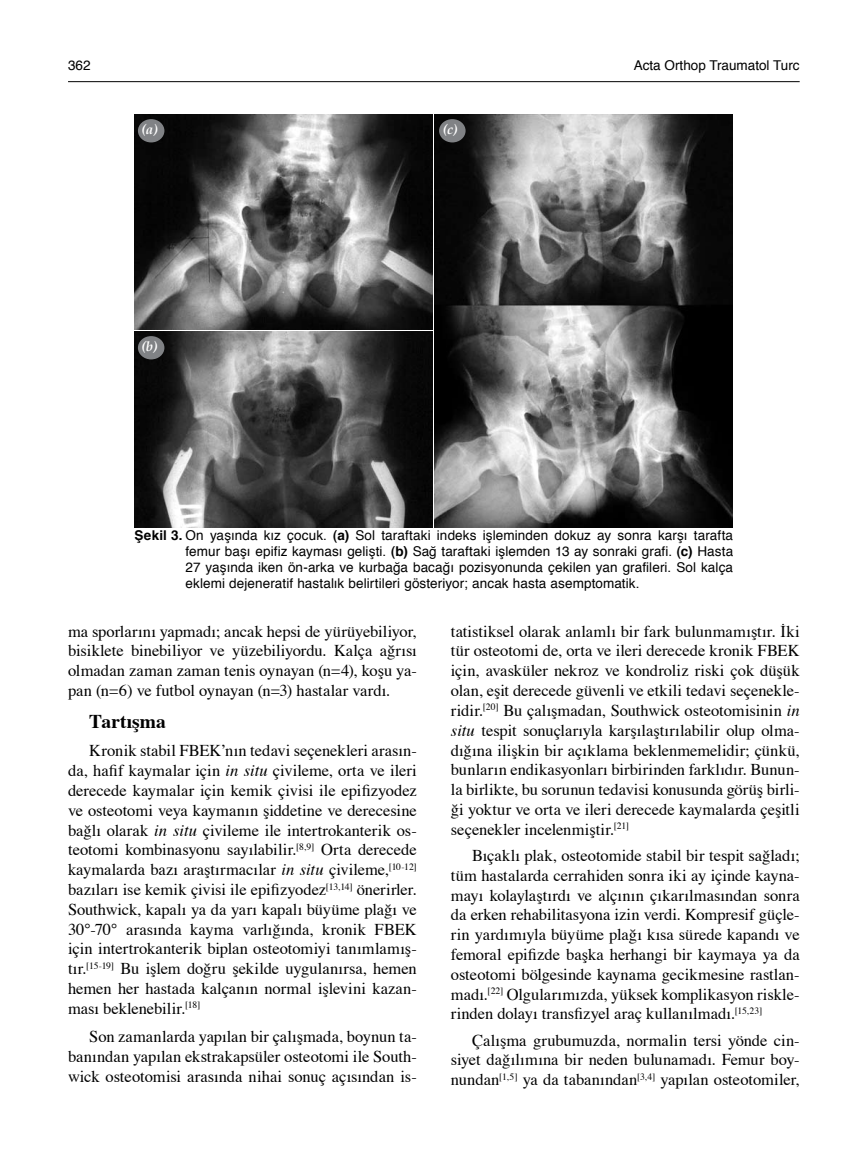
<style>
.page{position:relative;width:855px;height:1153px;background:#fff}
.page>*{position:absolute;margin:0;border:0;box-sizing:border-box;transform-origin:0 0}
.t1{font:700 19.5px "Times";letter-spacing:.005em;color:#000}
.t2{font:16.5px/19.8px "Times";color:#000;text-align:justify}
.t3{font:13.5px/16.2px "Helvetica";letter-spacing:.005em;color:#000;text-align:justify}
.t4{font:italic 700 13.5px "Palatino";color:#fff}
.s1{font-weight:700}
.s2{font-style:italic}
</style>
<div class="page">
<hr style="left:68px;top:81px;width:731px;height:1px;background:#000">
<img style="left:134px;top:115px;width:298px;height:214px">
<img style="left:134px;top:331px;width:298px;height:196px">
<img style="left:435px;top:115px;width:297px;height:412px">
<div style="left:138px;top:119px;width:26px;height:23px;background:#808285;border-radius:50%"></div>
<div style="left:138px;top:336px;width:26px;height:23px;background:#808285;border-radius:50%"></div>
<div style="left:439px;top:119px;width:26px;height:23px;background:#808285;border-radius:50%"></div>
<p class="t3" style="left:68px;top:57px;width:24px">362</p>
<p class="t3" style="left:634px;top:57px;width:167px">Acta Orthop Traumatol Turc</p>
<p class="t4" style="left:141px;top:119px;width:18px">(a)</p>
<p class="t4" style="left:141px;top:335px;width:17px">(b)</p>
<p class="t4" style="left:442px;top:119px;width:16px">(c)</p>
<p class="t3" style="left:185px;top:526px;width:549px;text-indent:-51px"><span class="s1">Şekil 3.</span> On yaşında kız çocuk. <span class="s1">(a)</span> Sol taraftaki indeks işleminden dokuz ay sonra karşı tarafta femur başı epifiz kayması gelişti. <span class="s1">(b)</span> Sağ taraftaki işlemden 13 ay sonraki grafi. <span class="s1">(c)</span> Hasta 27 yaşında iken ön-arka ve kurbağa bacağı pozisyonunda çekilen yan grafileri. Sol kalça eklemi dejeneratif hastalık belirtileri gösteriyor; ancak hasta asemptomatik.</p>
<p class="t2" style="left:68px;top:619px;width:350px">ma sporlarını yapmadı; ancak hepsi de yürüyebiliyor, bisiklete binebiliyor ve yüzebiliyordu. Kalça ağrısı olmadan zaman zaman tenis oynayan (n=4), koşu ya&shy;pan (n=6) ve futbol oynayan (n=3) hastalar vardı.</p>
<p class="t1" style="left:89px;top:702px;width:78px">Tartışma</p>
<p class="t2" style="left:68px;top:739px;width:350px;text-indent:21px">Kronik stabil FBEK’nın tedavi seçenekleri arasın&shy;da, hafif kaymalar için <span class="s2">in situ</span> çivileme, orta ve ileri derecede kaymalar için kemik çivisi ile epifizyodez ve osteotomi veya kaymanın şiddetine ve derecesine bağlı olarak <span class="s2">in situ</span> çivileme ile intertrokanterik os&shy;teotomi kombinasyonu sayılabilir.<sup>[8,9]</sup> Orta derecede kaymalarda bazı araştırmacılar <span class="s2">in situ</span> çivileme,<sup>[10-12] </sup>bazıları ise kemik çivisi ile epifizyodez<sup>[13,14]</sup> önerirler.<br>Southwick, kapalı ya da yarı kapalı büyüme plağı ve 30°-70° arasında kayma varlığında, kronik FBEK için intertrokanterik biplan osteotomiyi tanımlamış&shy;tır.<sup>[15-19]</sup> Bu işlem doğru şekilde uygulanırsa, hemen hemen her hastada kalçanın normal işlevini kazan&shy;ması beklenebilir.<sup>[18]</sup></p>
<p class="t2" style="left:68px;top:1025px;width:350px;text-indent:21px">Son zamanlarda yapılan bir çalışmada, boynun ta&shy;banından yapılan ekstrakapsüler osteotomi ile South&shy;wick osteotomisi arasında nihai sonuç açısından is-</p>
<p class="t2" style="left:451px;top:619px;width:350px">tatistiksel olarak anlamlı bir fark bulunmamıştır. İki tür osteotomi de, orta ve ileri derecede kronik FBEK için, avasküler nekroz ve kondroliz riski çok düşük olan, eşit derecede güvenli ve etkili tedavi seçenekle&shy;ridir.<sup>[20]</sup> Bu çalışmadan, Southwick osteotomisinin <span class="s2">in situ</span> tespit sonuçlarıyla karşılaştırılabilir olup olma&shy;dığına ilişkin bir açıklama beklenmemelidir; çünkü, bunların endikasyonları birbirinden farklıdır. Bunun&shy;la birlikte, bu sorunun tedavisi konusunda görüş birli&shy;ği yoktur ve orta ve ileri derecede kaymalarda çeşitli seçenekler incelenmiştir.<sup>[21]</sup></p>
<p class="t2" style="left:451px;top:844px;width:350px;text-indent:21px">Bıçaklı plak, osteotomide stabil bir tespit sağladı; tüm hastalarda cerrahiden sonra iki ay içinde kayna&shy;mayı kolaylaştırdı ve alçının çıkarılmasından sonra da erken rehabilitasyona izin verdi. Kompresif güçle&shy;rin yardımıyla büyüme plağı kısa sürede kapandı ve femoral epifizde başka herhangi bir kaymaya ya da osteotomi bölgesinde kaynama gecikmesine rastlan&shy;madı.<sup>[22]</sup> Olgularımızda, yüksek komplikasyon riskle&shy;rinden dolayı transfizyel araç kullanılmadı.<sup>[15,23]</sup></p>
<p class="t2" style="left:451px;top:1028px;width:350px;text-indent:21px">Çalışma grubumuzda, normalin tersi yönde cin&shy;siyet dağılımına bir neden bulunamadı. Femur boy&shy;nundan<sup>[1,5]</sup> ya da tabanından<sup>[3,4]</sup> yapılan osteotomiler,</p>
</div>
